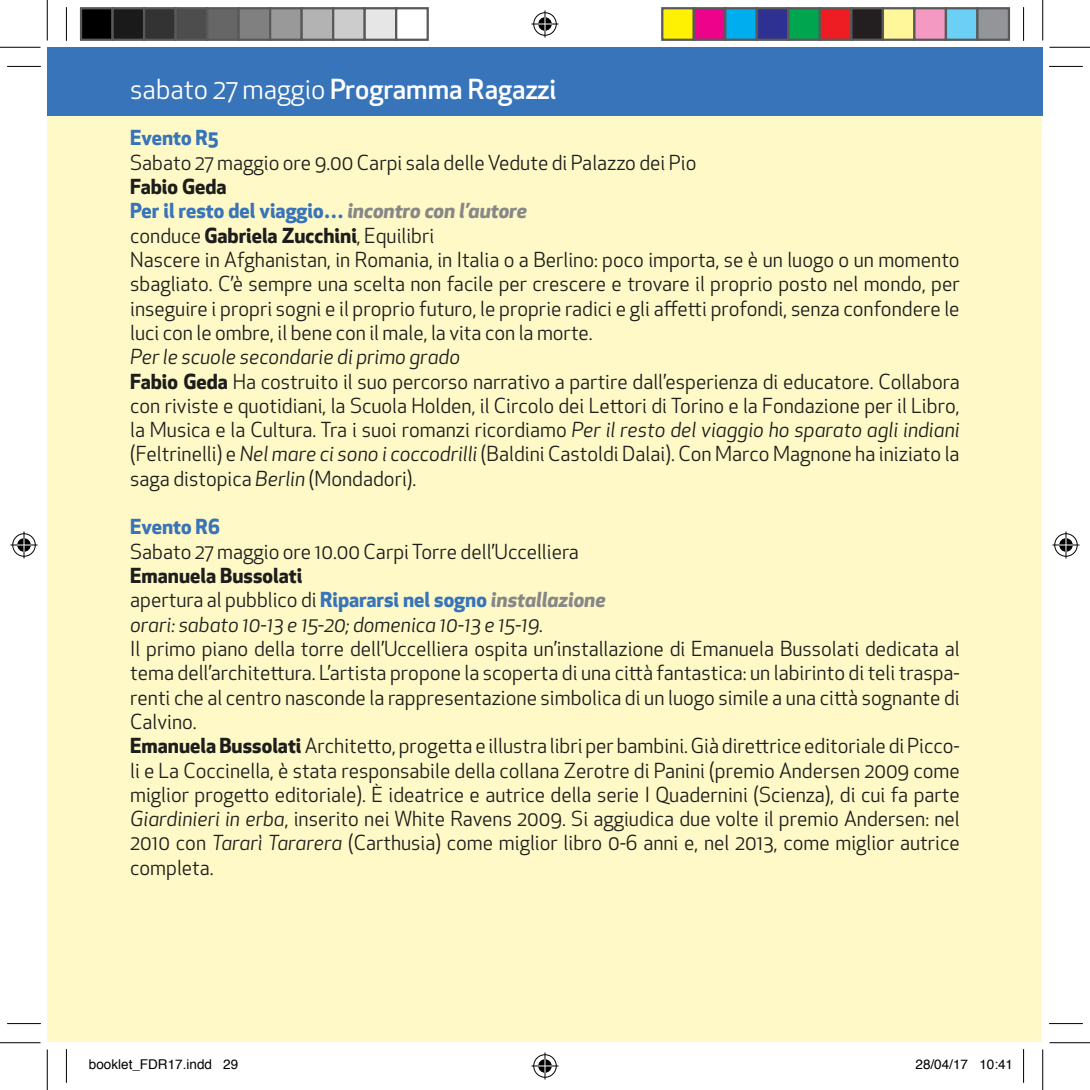
<style>
.page{position:relative;width:1090px;height:1090px;background:#fff}
.page>*{position:absolute;margin:0;border:0;box-sizing:border-box;transform-origin:0 0}
.t1{font:500 27px "Apex New";color:#fff}
.t2{font:20.25px/24.3px "Apex New";color:#1d1d1b}
.t3{font:italic 20.25px/24.3px "Apex New";color:#1d1d1b}
.t4{font:700 20.25px "Apex New";color:#3874b9}
.t5{font:13.5px "Helvetica";color:#000}
.s1{font-weight:400}
.s2{font-weight:700}
.s3{font-weight:700;color:#3874b9}
.s4{font-weight:700;font-style:italic;color:#878787}
.s5{font-style:italic}
.s6{font-weight:700;font-style:normal}
.s7{font-style:normal}
.s8{font-weight:700;font-style:normal;color:#3874b9}
.s9{font-weight:700;color:#878787}
</style>
<div class="page">
<div style="left:47px;top:47px;width:994px;height:994px;background:#fff9c8"></div>
<div style="left:47px;top:47px;width:19px;height:68px;background:#3874b9"></div>
<div style="left:66px;top:47px;width:976px;height:68px;background:#3874b9"></div>
<hr style="left:7px;top:66px;width:34px;height:1px;background:#000">
<hr style="left:1049px;top:66px;width:33px;height:1px;background:#000">
<hr style="left:7px;top:1023px;width:34px;height:1px;background:#000">
<hr style="left:1049px;top:1023px;width:33px;height:1px;background:#000">
<hr style="left:66px;top:7px;width:1px;height:34px;background:#000">
<hr style="left:66px;top:1049px;width:1px;height:33px;background:#000">
<hr style="left:1023px;top:7px;width:1px;height:34px;background:#000">
<hr style="left:1023px;top:1049px;width:1px;height:33px;background:#000">
<hr style="left:0;top:47px;width:40px;height:1px;background:#000">
<hr style="left:1049px;top:47px;width:40px;height:1px;background:#000">
<hr style="left:0;top:1042px;width:40px;height:1px;background:#000">
<hr style="left:1049px;top:1042px;width:40px;height:1px;background:#000">
<hr style="left:47px;top:0;width:1px;height:41px;background:#000">
<hr style="left:47px;top:1049px;width:1px;height:40px;background:#000">
<hr style="left:1042px;top:0;width:1px;height:41px;background:#000">
<hr style="left:1042px;top:1049px;width:1px;height:40px;background:#000">
<svg style="left:531px;top:10px;width:27px;height:27px"></svg>
<svg style="left:531px;top:1052px;width:27px;height:27px"></svg>
<svg style="left:10px;top:531px;width:27px;height:27px"></svg>
<svg style="left:1052px;top:531px;width:27px;height:27px"></svg>
<div style="left:81px;top:8px;width:32px;height:32px;background:#000"></div>
<div style="left:80px;top:7px;width:34px;height:34px;border:2px solid #595959"></div>
<div style="left:113px;top:8px;width:31px;height:32px;background:#1a1a1a"></div>
<div style="left:111px;top:7px;width:34px;height:34px;border:2px solid #595959"></div>
<div style="left:144px;top:8px;width:32px;height:32px;background:#333"></div>
<div style="left:143px;top:7px;width:34px;height:34px;border:2px solid #595959"></div>
<div style="left:176px;top:8px;width:31px;height:32px;background:#4d4d4d"></div>
<div style="left:174px;top:7px;width:34px;height:34px;border:2px solid #595959"></div>
<div style="left:207px;top:8px;width:32px;height:32px;background:#666"></div>
<div style="left:206px;top:7px;width:34px;height:34px;border:2px solid #595959"></div>
<div style="left:239px;top:8px;width:31px;height:32px;background:#808080"></div>
<div style="left:237px;top:7px;width:34px;height:34px;border:2px solid #595959"></div>
<div style="left:270px;top:8px;width:32px;height:32px;background:#999"></div>
<div style="left:269px;top:7px;width:34px;height:34px;border:2px solid #595959"></div>
<div style="left:302px;top:8px;width:31px;height:32px;background:#b3b3b3"></div>
<div style="left:300px;top:7px;width:34px;height:34px;border:2px solid #595959"></div>
<div style="left:333px;top:8px;width:32px;height:32px;background:#ccc"></div>
<div style="left:332px;top:7px;width:34px;height:34px;border:2px solid #595959"></div>
<div style="left:365px;top:8px;width:31px;height:32px;background:#e6e6e6"></div>
<div style="left:363px;top:7px;width:34px;height:34px;border:2px solid #595959"></div>
<div style="left:395px;top:7px;width:34px;height:34px;border:2px solid #595959"></div>
<div style="left:662px;top:8px;width:31px;height:32px;background:#fff101"></div>
<div style="left:661px;top:7px;width:34px;height:34px;border:2px solid #595959"></div>
<div style="left:693px;top:8px;width:32px;height:32px;background:#ed028c"></div>
<div style="left:692px;top:7px;width:34px;height:34px;border:2px solid #595959"></div>
<div style="left:725px;top:8px;width:31px;height:32px;background:#00aeef"></div>
<div style="left:724px;top:7px;width:34px;height:34px;border:2px solid #595959"></div>
<div style="left:756px;top:8px;width:32px;height:32px;background:#2e3092"></div>
<div style="left:755px;top:7px;width:34px;height:34px;border:2px solid #595959"></div>
<div style="left:788px;top:8px;width:31px;height:32px;background:#00a54f"></div>
<div style="left:787px;top:7px;width:34px;height:34px;border:2px solid #595959"></div>
<div style="left:819px;top:8px;width:32px;height:32px;background:#ee1d23"></div>
<div style="left:818px;top:7px;width:34px;height:34px;border:2px solid #595959"></div>
<div style="left:851px;top:8px;width:31px;height:32px;background:#231f20"></div>
<div style="left:850px;top:7px;width:34px;height:34px;border:2px solid #595959"></div>
<div style="left:882px;top:8px;width:32px;height:32px;background:#fff79a"></div>
<div style="left:881px;top:7px;width:34px;height:34px;border:2px solid #595959"></div>
<div style="left:914px;top:8px;width:31px;height:32px;background:#f499c2"></div>
<div style="left:913px;top:7px;width:34px;height:34px;border:2px solid #595959"></div>
<div style="left:945px;top:8px;width:32px;height:32px;background:#6bcff6"></div>
<div style="left:944px;top:7px;width:34px;height:34px;border:2px solid #595959"></div>
<div style="left:977px;top:8px;width:31px;height:32px;background:#939598"></div>
<div style="left:976px;top:7px;width:34px;height:34px;border:2px solid #595959"></div>
<h1 class="t1" style="left:130px;top:71px;width:427px"><span class="s1">sabato 27 maggio</span> Programma Ragazzi</h1>
<p class="t4" style="left:130px;top:123px;width:90px">Evento R5</p>
<p class="t2" style="left:130px;top:150px;width:567px">Sabato 27 maggio ore 9.00 Carpi sala delle Vedute di Palazzo dei Pio</p>
<p class="t2" style="left:130px;top:174px;width:831px"><span class="s2">Fabio Geda<br></span><span class="s3">Per il resto del viaggio…</span> <span class="s4">incontro con l’autore<br></span>conduce <span class="s2">Gabriela Zucchini</span>, Equilibri<br>Nascere in Afghanistan, in Romania, in Italia o a Berlino: poco importa, se è un luogo o un momento sbagliato. C’è sempre una scelta non facile per crescere e trovare il proprio posto nel mondo, per inseguire i propri sogni e il proprio futuro, le proprie radici e gli affetti profondi, senza confondere le luci con le ombre, il bene con il male, la vita con la morte.</p>
<p class="t2" style="left:130px;top:345px;width:831px"><span class="s5">Per le scuole secondarie di primo grado<br></span><span class="s2">Fabio Geda</span> Ha costruito il suo percorso narrativo a partire dall’esperienza di educatore. Collabora con riviste e quotidiani, la Scuola Holden, il Circolo dei Lettori di Torino e la Fondazione per il Libro, la Musica e la Cultura. Tra i suoi romanzi ricordiamo <span class="s5">Per il resto del viaggio ho sparato agli indiani </span>(Feltrinelli) e <span class="s5">Nel mare ci sono i coccodrilli</span> (Baldini Castoldi Dalai). Con Marco Magnone ha iniziato la saga distopica <span class="s5">Berlin</span> (Mondadori).</p>
<p class="t4" style="left:130px;top:512px;width:92px">Evento R6</p>
<p class="t2" style="left:130px;top:539px;width:450px">Sabato 27 maggio ore 10.00 Carpi Torre dell’Uccelliera</p>
<p class="t3" style="left:130px;top:563px;width:477px"><span class="s6">Emanuela Bussolati<br></span><span class="s7">apertura al pubblico di</span> <span class="s8">Ripararsi nel sogno</span> <span class="s9">installazione </span>orari: sabato 10-13 e 15-20; domenica 10-13 e 15-19.</p>
<p class="t2" style="left:130px;top:636px;width:831px">Il primo piano della torre dell’Uccelliera ospita un’installazione di Emanuela Bussolati dedicata al tema dell’architettura. L’artista propone la scoperta di una città fantastica: un labirinto di teli traspa&shy;renti che al centro nasconde la rappresentazione simbolica di un luogo simile a una città sognante di Calvino.<br><span class="s2">Emanuela Bussolati</span> Architetto, progetta e illustra libri per bambini. Già direttrice editoriale di Picco&shy;li e La Coccinella, è stata responsabile della collana Zerotre di Panini (premio Andersen 2009 come miglior progetto editoriale). È ideatrice e autrice della serie I Quadernini (Scienza), di cui fa parte <span class="s5">Giardinieri in erba</span>, inserito nei White Ravens 2009. Si aggiudica due volte il premio Andersen: nel 2010 con <span class="s5">Tararì Tararera</span> (Carthusia) come miglior libro 0-6 anni e, nel 2013, come miglior autrice completa.</p>
<p class="t5" style="left:89px;top:1056px;width:151px">booklet_FDR17.indd 29</p>
<p class="t5" style="left:915px;top:1056px;width:99px">28/04/17 10:41</p>
</div>
